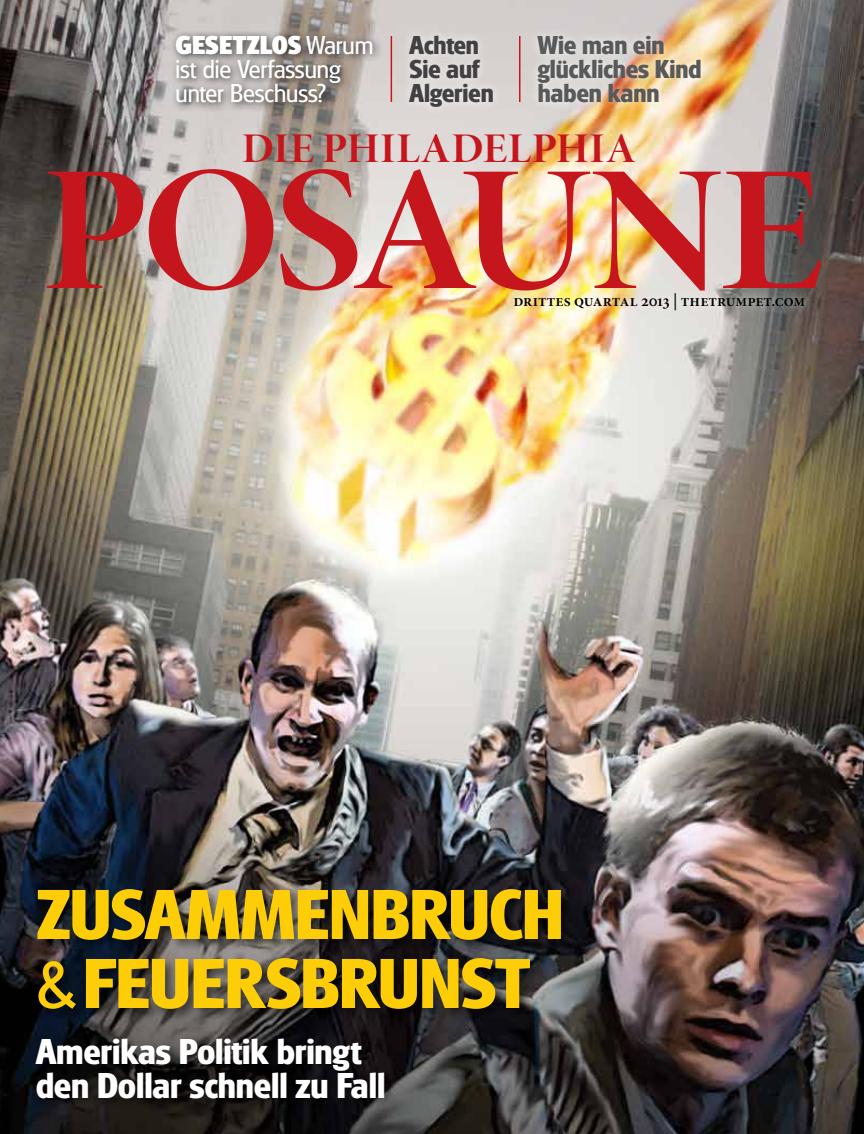
<style>
.page{position:relative;width:864px;height:1134px;background:#fff}
.page>*{position:absolute;margin:0;border:0;box-sizing:border-box;transform-origin:0 0}
.t1{font:179.55px "Minion Pro Bold Disp";letter-spacing:-.035em;color:#c4161c;scale:1.05 1}
.t2{font:700 73.5px/69px "Glasgow Pro";letter-spacing:-.005em;color:#fdce07}
.t3{font:42.45px "Minion Pro Bold Disp";letter-spacing:.015em;color:#c4161c;scale:1.05 1}
.t4{font:700 37.5px/34.5px "Glasgow Pro";color:#fff}
.t5{font:27px/24px "Glasgow Pro";color:#fff}
.t6{font:700 27px/24px "Glasgow Pro";color:#58595b}
.t7{font:700 27px/24px "Glasgow Pro";color:#414042}
.t8{font:17.1px "Minion Pro Semibold Subh";color:#000}
.s1{font-weight:800}
.s2{font-weight:400;font-size:69px}
</style>
<div class="page">
<img style="left:0;top:0;width:864px;height:1134px">
<div style="left:505px;top:285px;width:308px;height:33px;background:#fff;opacity:.75"></div>
<div style="left:529px;top:26px;width:182px;height:86px;background:#fff;opacity:.75"></div>
<div style="left:400px;top:26px;width:103px;height:90px;background:#fff;opacity:.75"></div>
<hr style="left:519px;top:36px;width:1px;height:66px;background:#c4161c">
<hr style="left:391px;top:36px;width:1px;height:66px;background:#c4161c">
<div style="left:170px;top:30px;width:212px;height:83px;background:#000;opacity:.75"></div>
<div style="left:35px;top:886px;width:539px;height:137px;background:#000;opacity:.5"></div>
<div style="left:31px;top:1034px;width:365px;height:76px;background:#000;opacity:.5"></div>
<p class="t5" style="left:176px;top:33px;width:199px"><span class="s1">GESETZLOS</span> Warum ist die Verfassung unter Beschuss?</p>
<h3 class="t3" style="left:242px;top:123px;width:376px">DIE PHILADELPHIA</h3>
<h1 class="t1" style="left:41px;top:123px;width:746px">POSAUNE</h1>
<p class="t7" style="left:410px;top:33px;width:86px">Achten<br>Sie auf<br>Algerien</p>
<p class="t6" style="left:538px;top:33px;width:165px">Wie man ein glückliches Kind haben kann</p>
<p class="t8" style="left:514px;top:290px;width:293px">drittes quartal 2013 | thetrumpet.com</p>
<h2 class="t2" style="left:37px;top:880px;width:529px">Zusammenbruch <span class="s2">&amp;</span>feuersbrunst</h2>
<h3 class="t4" style="left:36px;top:1034px;width:351px">Amerikas Politik bringt den Dollar schnell zu Fall</h3>
</div>
